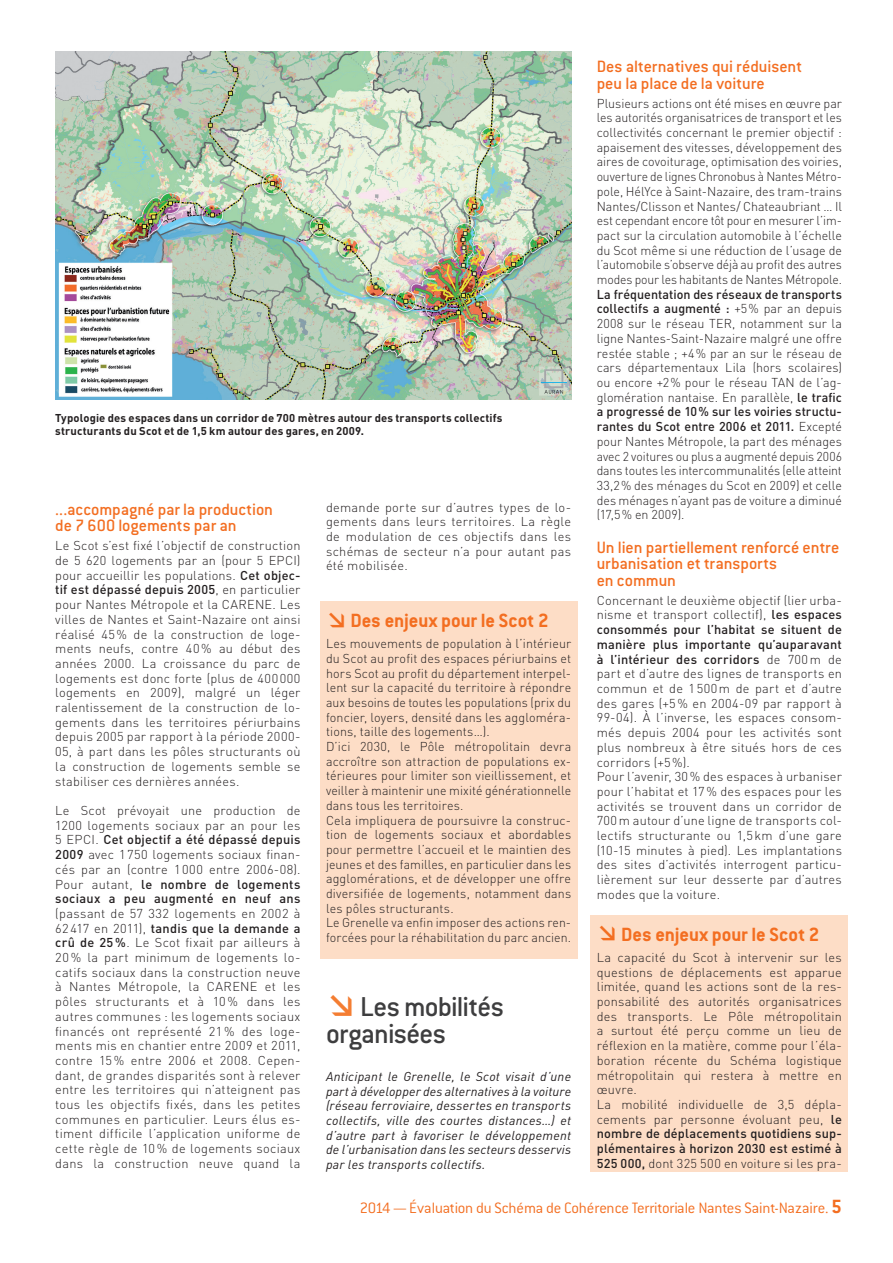
<style>
.page{position:relative;width:893px;height:1263px;background:#fff}
.page>*{position:absolute;margin:0;border:0;box-sizing:border-box;transform-origin:0 0}
.TITRE_1{font:500 30px/27px "Conduit ITC";letter-spacing:-.025em;color:#3e3e3f}
.TITRE_ENJEUX{font:700 21px "Conduit ITC";color:#f36e21}
.TITRE_2{font:500 18px/16.5px "Conduit ITC";letter-spacing:-.005em;color:#f36e21}
.t1{font:300 16.5px "Conduit ITC";letter-spacing:-.01em;color:#f36e21}
.TEXTE_COURANT{font:300 12.75px/14.7px "DIN";letter-spacing:.02em;color:#231f20;text-align:justify}
.TEXTE_COURANT-ESPACE{font:300 12.75px/14.7px "DIN";letter-spacing:.005em;color:#231f20;text-align:justify}
.INTRO_TEXTE_CHAPITRE{font:italic 12.75px/14.7px "DIN";letter-spacing:.015em;color:#231f20;text-align:justify}
.Legendes_droite{font:700 11.25px/13.5px "DIN";letter-spacing:.01em;color:#231f20}
.s1{font-weight:500}
.s2{font-family:"DINOT"}
.s3{font-family:"DINOT";font-weight:700;color:#f47d32}
.s4{font-weight:700;font-size:21px}
</style>
<div class="page">
<div style="left:591px;top:915px;width:257px;height:256px;background:#fdddc6"></div>
<div style="left:320px;top:601px;width:257px;height:357px;background:#fdddc6"></div>
<img style="left:55px;top:51px;width:516px;height:349px">
<p class="Legendes_droite" style="left:55px;top:410px;width:449px">Typologie des espaces dans un corridor de 700 mètres autour des transports collectifs structurants du Scot et de 1,5 km autour des gares, en 2009.</p>
<p class="TITRE_2" style="left:55px;top:501px;width:219px">...accompagné par la production de 7 600 logements par an</p>
<p class="TEXTE_COURANT" style="left:55px;top:538px;width:247px">Le Scot s’est fixé l’objectif de construction de 5 620 logements par an (pour 5 EPCI) pour accueillir les populations. <span class="s1">Cet objec&shy;tif est dépassé depuis 2005</span>, en particulier pour Nantes Métropole et la CARENE. Les villes de Nantes et Saint-Nazaire ont ainsi réalisé 45% de la construction de loge&shy;ments neufs, contre 40% au début des années 2000. La croissance du parc de logements est donc forte (plus de 400000 logements en 2009), malgré un léger ralentissement de la construction de lo&shy;gements dans les territoires périurbains depuis 2005 par rapport à la période 2000- 05, à part dans les pôles structurants où la construction de logements semble se stabiliser ces dernières années.</p>
<p class="TEXTE_COURANT" style="left:55px;top:802px;width:247px">Le Scot prévoyait une production de 1200 logements sociaux par an pour les 5 EPCI. <span class="s1">Cet objectif a été dépassé depuis 2009</span> avec 1750 logements sociaux finan&shy;cés par an (contre 1000 entre 2006-08).<br>Pour autant, <span class="s1">le nombre de logements sociaux a peu augmenté en neuf ans </span>(passant de 57 332 logements en 2002 à 62 417 en 2011), <span class="s1">tandis que la demande a crû de 25 %</span>. Le Scot fixait par ailleurs à 20 % la part minimum de logements lo&shy;catifs sociaux dans la construction neuve à Nantes Métropole, la CARENE et les pôles structurants et à 10 % dans les autres communes : les logements sociaux financés ont représenté 21 % des loge&shy;ments mis en chantier entre 2009 et 2011, contre 15 % entre 2006 et 2008. Cepen&shy;dant, de grandes disparités sont à relever entre les territoires qui n’atteignent pas tous les objectifs fixés, dans les petites communes en particulier. Leurs élus es&shy;timent difficile l’application uniforme de cette règle de 10 % de logements sociaux dans la construction neuve quand la</p>
<p class="TEXTE_COURANT" style="left:326px;top:499px;width:247px">demande porte sur d’autres types de lo&shy;gements dans leurs territoires. La règle de modulation de ces objectifs dans les schémas de secteur n’a pour autant pas été mobilisée.</p>
<p class="TITRE_ENJEUX" style="left:326px;top:608px;width:224px"><span class="s2">↘</span> Des enjeux pour le Scot 2</p>
<p class="TEXTE_COURANT-ESPACE" style="left:326px;top:636px;width:247px">Les mouvements de population à l’intérieur du Scot au profit des espaces périurbains et hors Scot au profit du département interpel&shy;lent sur la capacité du territoire à répondre aux besoins de toutes les populations (prix du foncier, loyers, densité dans les aggloméra&shy;tions, taille des logements…).</p>
<p class="TEXTE_COURANT-ESPACE" style="left:326px;top:739px;width:247px">D’ici 2030, le Pôle métropolitain devra accroître son attraction de populations ex&shy;térieures pour limiter son vieillissement, et veiller à maintenir une mixité générationnelle dans tous les territoires.</p>
<p class="TEXTE_COURANT-ESPACE" style="left:326px;top:812px;width:247px">Cela impliquera de poursuivre la construc&shy;tion de logements sociaux et abordables pour permettre l’accueil et le maintien des jeunes et des familles, en particulier dans les agglomérations, et de développer une offre diversifiée de logements, notamment dans les pôles structurants.</p>
<p class="TEXTE_COURANT-ESPACE" style="left:326px;top:915px;width:247px">Le Grenelle va enfin imposer des actions ren&shy;forcées pour la réhabilitation du parc ancien.</p>
<p class="TITRE_1" style="left:326px;top:993px;width:179px"><span class="s3">↘</span> Les mobilités organisées</p>
<p class="INTRO_TEXTE_CHAPITRE" style="left:326px;top:1069px;width:247px">Anticipant le Grenelle, le Scot visait d’une part à développer des alternatives à la voiture (réseau ferroviaire, dessertes en transports collectifs, ville des courtes distances…) et d’autre part à favoriser le développement de l’urbanisation dans les secteurs desservis par les transports collectifs.</p>
<p class="TITRE_2" style="left:597px;top:58px;width:207px">Des alternatives qui réduisent peu la place de la voiture</p>
<p class="TEXTE_COURANT-ESPACE" style="left:597px;top:95px;width:247px">Plusieurs actions ont été mises en œuvre par les autorités organisatrices de transport et les collectivités concernant le premier objectif : apaisement des vitesses, développement des aires de covoiturage, optimisation des voiries, ouverture de lignes Chronobus à Nantes Métro&shy;pole, HélYce à Saint-Nazaire, des tram-trains Nantes/Clisson et Nantes/ Chateaubriant … Il est cependant encore tôt pour en mesurer l’im&shy;pact sur la circulation automobile à l’échelle du Scot même si une réduction de l’usage de l’automobile s’observe déjà au profit des autres modes pour les habitants de Nantes Métropole.</p>
<p class="TEXTE_COURANT-ESPACE" style="left:597px;top:286px;width:247px"><span class="s1">La fréquentation des réseaux de transports collectifs a augmenté :</span> +5% par an depuis 2008 sur le réseau TER, notamment sur la ligne Nantes-Saint-Nazaire malgré une offre restée stable ; +4% par an sur le réseau de cars départementaux Lila (hors scolaires) ou encore +2% pour le réseau TAN de l’ag&shy;glomération nantaise. En parallèle, <span class="s1">le trafic a progressé de 10% sur les voiries structu&shy;rantes du Scot entre 2006 et 2011.</span> Excepté pour Nantes Métropole, la part des ménages avec 2 voitures ou plus a augmenté depuis 2006 dans toutes les intercommunalités (elle atteint 33,2% des ménages du Scot en 2009) et celle des ménages n’ayant pas de voiture a diminué (17,5% en 2009).</p>
<p class="TITRE_2" style="left:597px;top:539px;width:244px">Un lien partiellement renforcé entre urbanisation et transports<br>en commun</p>
<p class="TEXTE_COURANT" style="left:597px;top:592px;width:247px">Concernant le deuxième objectif (lier urba&shy;nisme et transport collectif), <span class="s1">les espaces consommés pour l’habitat se situent de manière plus importante qu’auparavant à l’intérieur des corridors</span> de 700m de part et d’autre des lignes de transports en commun et de 1500m de part et d’autre des gares (+5% en 2004-09 par rapport à 99-04). À l’inverse, les espaces consom&shy;més depuis 2004 pour les activités sont plus nombreux à être situés hors de ces corridors (+5%).</p>
<p class="TEXTE_COURANT" style="left:597px;top:769px;width:247px">Pour l’avenir, 30% des espaces à urbaniser pour l’habitat et 17% des espaces pour les activités se trouvent dans un corridor de 700m autour d’une ligne de transports col&shy;lectifs structurante ou 1,5km d’une gare (10-15 minutes à pied). Les implantations des sites d’activités interrogent particu&shy;lièrement sur leur desserte par d’autres modes que la voiture.</p>
<p class="TITRE_ENJEUX" style="left:597px;top:922px;width:224px"><span class="s2">↘</span> Des enjeux pour le Scot 2</p>
<p class="TEXTE_COURANT" style="left:597px;top:949px;width:247px">La capacité du Scot à intervenir sur les questions de déplacements est apparue limitée, quand les actions sont de la res&shy;ponsabilité des autorités organisatrices des transports. Le Pôle métropolitain a surtout été perçu comme un lieu de réflexion en la matière, comme pour l’éla&shy;boration récente du Schéma logistique métropolitain qui restera à mettre en œuvre.</p>
<p class="TEXTE_COURANT" style="left:597px;top:1096px;width:247px">La mobilité individuelle de 3,5 dépla&shy;cements par personne évoluant peu, <span class="s1">le nombre de déplacements quotidiens sup&shy;plémentaires à horizon 2030 est estimé à 525 000,</span> dont 325 500 en voiture si les pra-</p>
<p class="t1" style="left:360px;top:1198px;width:484px">2014 — Évaluation du Schéma de Cohérence Territoriale Nantes Saint-Nazaire. <span class="s4">5</span></p>
</div>
